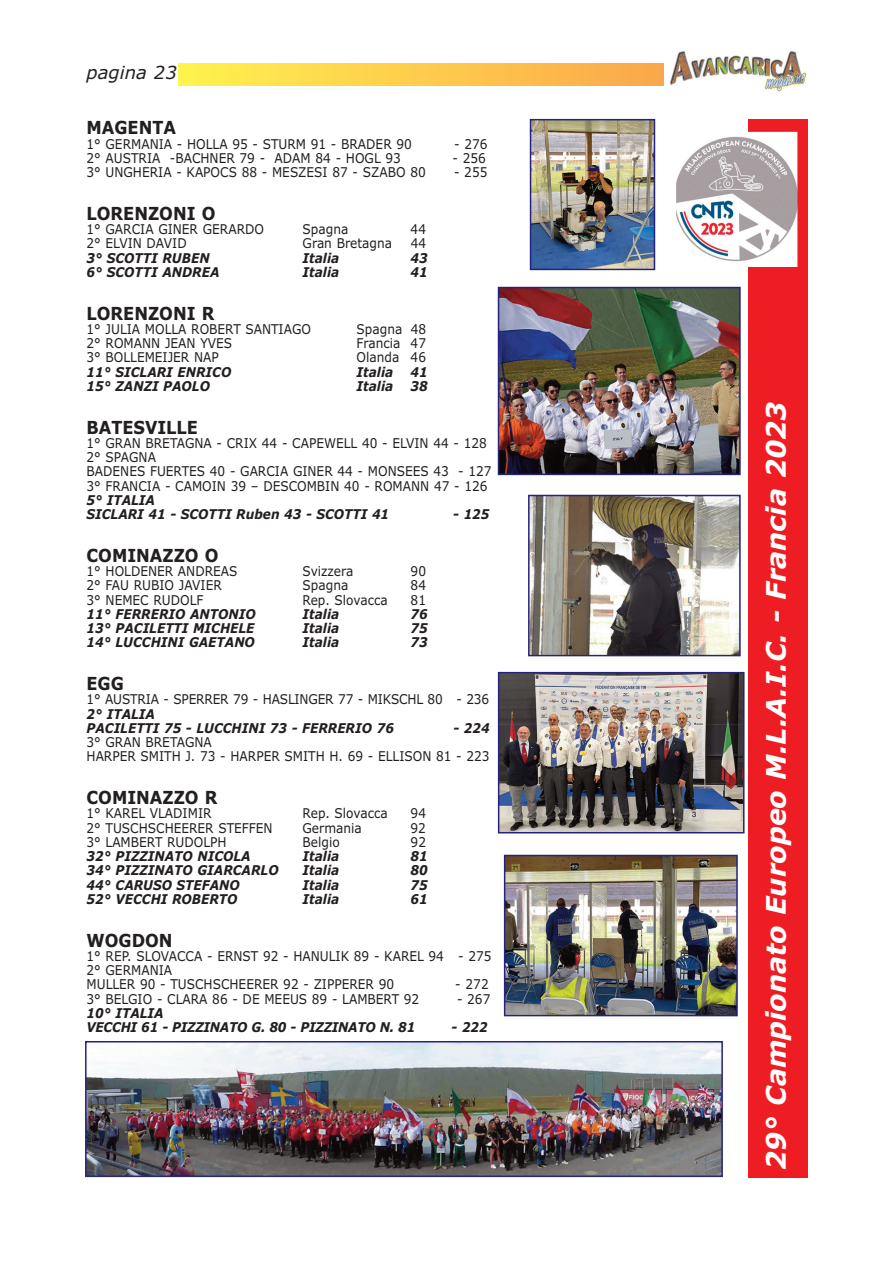
<style>
.page{position:relative;width:893px;height:1263px;background:#fff}
.page>*{position:absolute;margin:0;border:0;box-sizing:border-box;transform-origin:0 0}
.t1{font:italic 700 27px "Verdana";color:#fff}
.t2{font:700 18px "Verdana";color:#231f20;scale:.9 1}
.t3{font:italic 18px "Verdana";color:#231f20}
.t4{font:13.5px/14.2px "Verdana";color:#231f20;scale:.9 1}
.t5{font:italic 700 13.5px/14.2px "Verdana";color:#231f20;scale:.9 1}
.t6{font:italic 700 13.5px/14.2px "Verdana";letter-spacing:-.02em;color:#231f20;scale:.9 1}
</style>
<div class="page">
<img style="left:670px;top:51px;width:137px;height:40px">
<div style="left:179px;top:64px;width:484px;height:21px;background:linear-gradient(to right,#fff24f,#fba74b)"></div>
<div style="left:748px;top:119px;width:60px;height:1059px;background:#ee1d23"></div>
<img style="left:676px;top:132px;width:121px;height:135px">
<img style="left:88px;top:1044px;width:632px;height:130px">
<div style="left:85px;top:1041px;width:638px;height:136px;border:2px solid #26237b"></div>
<img style="left:531px;top:498px;width:207px;height:155px">
<div style="left:528px;top:495px;width:213px;height:161px;border:2px solid #26237b"></div>
<img style="left:501px;top:290px;width:237px;height:182px">
<div style="left:498px;top:287px;width:243px;height:188px;border:2px solid #26237b"></div>
<img style="left:533px;top:122px;width:119px;height:145px">
<div style="left:530px;top:119px;width:125px;height:151px;border:2px solid #26237b"></div>
<img style="left:501px;top:675px;width:240px;height:155px">
<div style="left:498px;top:672px;width:246px;height:161px;border:2px solid #26237b"></div>
<img style="left:507px;top:858px;width:228px;height:155px">
<div style="left:504px;top:855px;width:234px;height:161px;border:2px solid #26237b"></div>
<h2 class="t3" style="left:87px;top:65px;width:92px">pagina 23</h2>
<h2 class="t2" style="left:87px;top:121px;width:101px">MAGENTA</h2>
<p class="t4" style="left:87px;top:138px;width:363px">1° GERMANIA - HOLLA 95 - STURM 91 - BRADER 90</p>
<p class="t4" style="left:454px;top:138px;width:39px">- 276</p>
<p class="t4" style="left:87px;top:152px;width:351px">2° AUSTRIA -BACHNER 79 - ADAM 84 - HOGL 93</p>
<p class="t4" style="left:453px;top:152px;width:39px">- 256</p>
<p class="t4" style="left:87px;top:166px;width:378px">3° UNGHERIA - KAPOCS 88 - MESZESI 87 - SZABO 80</p>
<p class="t4" style="left:454px;top:166px;width:39px">- 255</p>
<h2 class="t2" style="left:87px;top:206px;width:145px">LORENZONI O</h2>
<p class="t4" style="left:87px;top:223px;width:199px">1° GARCIA GINER GERARDO</p>
<p class="t4" style="left:303px;top:223px;width:52px">Spagna</p>
<p class="t4" style="left:411px;top:223px;width:19px">44</p>
<p class="t4" style="left:87px;top:237px;width:113px">2° ELVIN DAVID</p>
<p class="t4" style="left:303px;top:237px;width:101px">Gran Bretagna</p>
<p class="t4" style="left:411px;top:237px;width:19px">44</p>
<p class="t5" style="left:87px;top:252px;width:138px">3° SCOTTI RUBEN</p>
<p class="t5" style="left:303px;top:252px;width:42px">Italia</p>
<p class="t5" style="left:411px;top:252px;width:21px">43</p>
<p class="t5" style="left:87px;top:266px;width:149px">6° SCOTTI ANDREA</p>
<p class="t5" style="left:303px;top:266px;width:42px">Italia</p>
<p class="t5" style="left:411px;top:266px;width:21px">41</p>
<h2 class="t2" style="left:87px;top:306px;width:144px">LORENZONI R</h2>
<p class="t4" style="left:87px;top:323px;width:251px">1° JULIA MOLLA ROBERT SANTIAGO</p>
<p class="t4" style="left:357px;top:323px;width:79px">Spagna 48</p>
<p class="t4" style="left:87px;top:337px;width:163px">2° ROMANN JEAN YVES</p>
<p class="t4" style="left:357px;top:337px;width:79px">Francia 47</p>
<p class="t4" style="left:87px;top:351px;width:148px">3° BOLLEMEIJER NAP</p>
<p class="t4" style="left:357px;top:351px;width:79px">Olanda 46</p>
<p class="t5" style="left:87px;top:366px;width:162px">11° SICLARI ENRICO</p>
<p class="t5" style="left:357px;top:366px;width:42px">Italia</p>
<p class="t5" style="left:411px;top:366px;width:21px">41</p>
<p class="t5" style="left:87px;top:380px;width:139px">15° ZANZI PAOLO</p>
<p class="t5" style="left:357px;top:380px;width:42px">Italia</p>
<p class="t5" style="left:411px;top:380px;width:21px">38</p>
<h2 class="t2" style="left:87px;top:420px;width:125px">BATESVILLE</h2>
<p class="t4" style="left:87px;top:437px;width:452px">1° GRAN BRETAGNA - CRIX 44 - CAPEWELL 40 - ELVIN 44 - 128<br>2° SPAGNA<br>BADENES FUERTES 40 - GARCIA GINER 44 - MONSEES 43 - 127<br>3° FRANCIA - CAMOIN 39 – DESCOMBIN 40 - ROMANN 47 - 126</p>
<p class="t5" style="left:87px;top:494px;width:338px">5° ITALIA<br>SICLARI 41 - SCOTTI Ruben 43 - SCOTTI 41</p>
<p class="t5" style="left:453px;top:508px;width:42px">- 125</p>
<h2 class="t2" style="left:87px;top:548px;width:148px">COMINAZZO O</h2>
<p class="t4" style="left:87px;top:565px;width:169px">1° HOLDENER ANDREAS</p>
<p class="t4" style="left:303px;top:565px;width:58px">Svizzera</p>
<p class="t4" style="left:411px;top:565px;width:19px">90</p>
<p class="t4" style="left:87px;top:579px;width:152px">2° FAU RUBIO JAVIER</p>
<p class="t4" style="left:303px;top:579px;width:52px">Spagna</p>
<p class="t4" style="left:411px;top:579px;width:19px">84</p>
<p class="t4" style="left:87px;top:594px;width:131px">3° NEMEC RUDOLF</p>
<p class="t4" style="left:303px;top:594px;width:96px">Rep. Slovacca</p>
<p class="t4" style="left:411px;top:594px;width:19px">81</p>
<p class="t5" style="left:87px;top:608px;width:189px">11° FERRERIO ANTONIO</p>
<p class="t5" style="left:303px;top:608px;width:42px">Italia</p>
<p class="t5" style="left:411px;top:608px;width:21px">76</p>
<p class="t5" style="left:87px;top:622px;width:188px">13° PACILETTI MICHELE</p>
<p class="t5" style="left:303px;top:622px;width:42px">Italia</p>
<p class="t5" style="left:411px;top:622px;width:21px">75</p>
<p class="t5" style="left:87px;top:636px;width:189px">14° LUCCHINI GAETANO</p>
<p class="t5" style="left:303px;top:636px;width:42px">Italia</p>
<p class="t5" style="left:411px;top:636px;width:21px">73</p>
<h2 class="t2" style="left:87px;top:676px;width:43px">EGG</h2>
<p class="t4" style="left:87px;top:693px;width:449px">1° AUSTRIA - SPERRER 79 - HASLINGER 77 - MIKSCHL 80 - 236</p>
<p class="t5" style="left:87px;top:708px;width:343px">2° ITALIA<br>PACILETTI 75 - LUCCHINI 73 - FERRERIO 76</p>
<p class="t5" style="left:453px;top:722px;width:42px">- 224</p>
<p class="t4" style="left:87px;top:736px;width:449px">3° GRAN BRETAGNA<br>HARPER SMITH J. 73 - HARPER SMITH H. 69 - ELLISON 81 - 223</p>
<h2 class="t2" style="left:87px;top:790px;width:147px">COMINAZZO R</h2>
<p class="t4" style="left:87px;top:807px;width:140px">1° KAREL VLADIMIR</p>
<p class="t4" style="left:303px;top:807px;width:96px">Rep. Slovacca</p>
<p class="t4" style="left:411px;top:807px;width:19px">94</p>
<p class="t4" style="left:87px;top:822px;width:208px">2° TUSCHSCHEERER STEFFEN</p>
<p class="t4" style="left:303px;top:822px;width:67px">Germania</p>
<p class="t4" style="left:411px;top:822px;width:19px">92</p>
<p class="t4" style="left:87px;top:836px;width:157px">3° LAMBERT RUDOLPH</p>
<p class="t4" style="left:303px;top:836px;width:43px">Belgio</p>
<p class="t4" style="left:411px;top:836px;width:19px">92</p>
<p class="t5" style="left:87px;top:850px;width:184px">32° PIZZINATO NICOLA</p>
<p class="t5" style="left:303px;top:850px;width:42px">Italia</p>
<p class="t5" style="left:411px;top:850px;width:21px">81</p>
<p class="t5" style="left:87px;top:864px;width:215px">34° PIZZINATO GIARCARLO</p>
<p class="t5" style="left:303px;top:864px;width:42px">Italia</p>
<p class="t5" style="left:411px;top:864px;width:21px">80</p>
<p class="t5" style="left:87px;top:879px;width:172px">44° CARUSO STEFANO</p>
<p class="t5" style="left:303px;top:879px;width:42px">Italia</p>
<p class="t5" style="left:411px;top:879px;width:21px">75</p>
<p class="t5" style="left:87px;top:893px;width:169px">52° VECCHI ROBERTO</p>
<p class="t5" style="left:303px;top:893px;width:42px">Italia</p>
<p class="t5" style="left:411px;top:893px;width:21px">61</p>
<h2 class="t2" style="left:87px;top:933px;width:97px">WOGDON</h2>
<p class="t4" style="left:87px;top:950px;width:451px">1° REP. SLOVACCA - ERNST 92 - HANULIK 89 - KAREL 94 - 275<br>2° GERMANIA<br>MULLER 90 - TUSCHSCHEERER 92 - ZIPPERER 90</p>
<p class="t4" style="left:455px;top:978px;width:39px">- 272</p>
<p class="t4" style="left:87px;top:993px;width:371px">3° BELGIO - CLARA 86 - DE MEEUS 89 - LAMBERT 92</p>
<p class="t4" style="left:457px;top:993px;width:39px">- 267</p>
<p class="t6" style="left:87px;top:1007px;width:367px">10° ITALIA<br>VECCHI 61 - PIZZINATO G. 80 - PIZZINATO N. 81</p>
<p class="t5" style="left:452px;top:1021px;width:42px">- 222</p>
<h1 class="t1" style="left:765px;top:1170px;width:770px;rotate:-90deg">29° Campionato Europeo M.L.A.I.C. - Francia 2023</h1>
</div>
